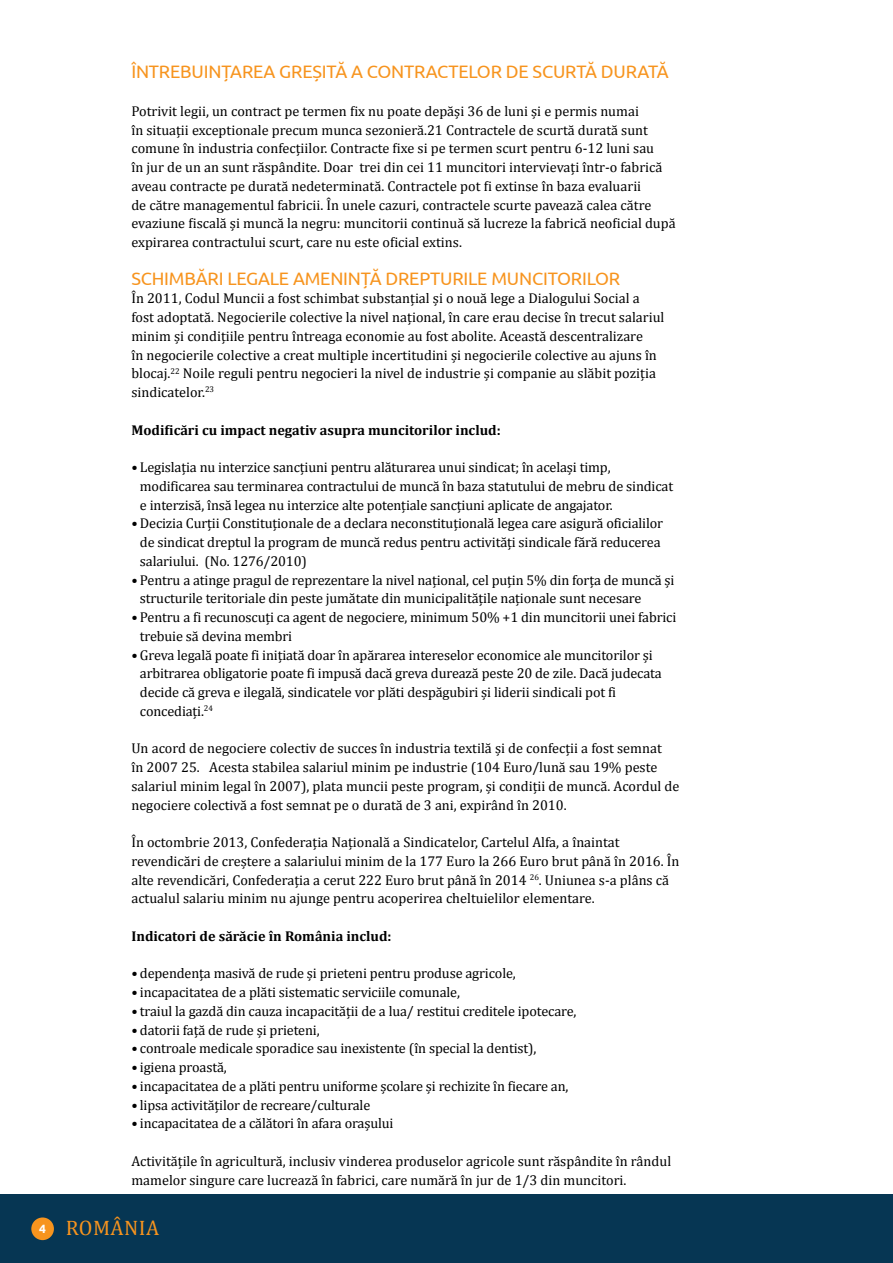
<style>
.page{position:relative;width:893px;height:1263px;background:#fff}
.page>*{position:absolute;margin:0;border:0;box-sizing:border-box;transform-origin:0 0}
.t1{font:21px "Cambria";letter-spacing:.02em;color:#f7941e}
.t2{font:18px "Ubuntu";letter-spacing:-.01em;color:#f7941e}
.t3{font:14.25px/18.8px "Cambria";letter-spacing:-.005em;color:#000}
.t4{font:700 14.25px "Cambria";color:#000}
.s1{font-family:"Ubuntu";font-weight:700;font-size:12px;color:#fff}
</style>
<div class="page">
<div style="left:0;top:1195px;width:893px;height:68px;background:#063653"></div>
<div style="left:31px;top:1217px;width:23px;height:23px;background:#f7941e;border-radius:50%"></div>
<p class="t2" style="left:131px;top:61px;width:40px">ÎNTREBU</p>
<p class="t2" style="left:204px;top:61px;width:39px">INȚAREA</p>
<p class="t2" style="left:279px;top:61px;width:335px">GREȘITĂ A CONTRACTELOR DE SCURTĂ DURA</p>
<p class="t2" style="left:648px;top:61px;width:22px">TĂ</p>
<p class="t3" style="left:131px;top:101px;width:546px">Potrivit legii, un contract pe termen fix nu poate depăși 36 de luni și e permis numai<br>în situații exceptionale precum munca sezonieră.21 Contractele de scurtă durată sunt comune în industria confecțiilor. Contracte fixe si pe termen scurt pentru 6-12 luni sau<br>în jur de un an sunt răspândite. Doar trei din cei 11 muncitori intervievați într-o fabrică aveau contracte pe durată nedeterminată. Contractele pot fi extinse în baza evaluarii<br>de către managementul fabricii. În unele cazuri, contractele scurte pavează calea către evaziune fiscală și muncă la negru: muncitorii continuă să lucreze la fabrică neoficial după expirarea contractului scurt, care nu este oficial extins.</p>
<p class="t2" style="left:131px;top:267px;width:175px">SCHIMBĂRI LEGALE AMEN</p>
<p class="t2" style="left:343px;top:267px;width:54px">INȚĂ DREP</p>
<p class="t2" style="left:430px;top:267px;width:75px">TURILE MUN</p>
<p class="t2" style="left:532px;top:267px;width:85px">CITORILOR</p>
<p class="t3" style="left:131px;top:289px;width:535px">În 2011, Codul Muncii a fost schimbat substanțial și o nouă lege a Dialogului Social a fost adoptată. Negocierile colective la nivel național, în care erau decise în trecut salariul minim și condițiile pentru întreaga economie au fost abolite. Această descentralizare<br>în negocierile colective a creat multiple incertitudini și negocierile colective au ajuns în blocaj.<sup>22</sup> Noile reguli pentru negocieri la nivel de industrie și companie au slăbit poziția sindicatelor.<sup>23</sup></p>
<p class="t4" style="left:131px;top:421px;width:371px">Modificări cu impact negativ asupra muncitorilor includ:</p>
<p class="t3" style="left:140px;top:458px;width:535px;text-indent:-9px">• Legislația nu interzice sancțiuni pentru alăturarea unui sindicat; în același timp, modificarea sau terminarea contractului de muncă în baza statutului de mebru de sindicat e interzisă, însă legea nu interzice alte potențiale sancțiuni aplicate de angajator.</p>
<p class="t3" style="left:140px;top:514px;width:525px;text-indent:-9px">• Decizia Curții Constituționale de a declara neconstituțională legea care asigură oficialilor de sindicat dreptul la program de muncă redus pentru activități sindicale fără reducerea salariului. (No. 1276/2010)</p>
<p class="t3" style="left:140px;top:570px;width:536px;text-indent:-9px">• Pentru a atinge pragul de reprezentare la nivel național, cel puțin 5% din forța de muncă și structurile teritoriale din peste jumătate din municipalitățile naționale sunt necesare</p>
<p class="t3" style="left:140px;top:608px;width:538px;text-indent:-9px">• Pentru a fi recunoscuți ca agent de negociere, minimum 50% +1 din muncitorii unei fabrici trebuie să devina membri</p>
<p class="t3" style="left:140px;top:645px;width:523px;text-indent:-9px">• Greva legală poate fi inițiată doar în apărarea intereselor economice ale muncitorilor și arbitrarea obligatorie poate fi impusă dacă greva durează peste 20 de zile. Dacă judecata decide că greva e ilegală, sindicatele vor plăti despăgubiri și liderii sindicali pot fi concediați.<sup>24</sup></p>
<p class="t3" style="left:131px;top:739px;width:550px">Un acord de negociere colectiv de succes în industria textilă și de confecții a fost semnat<br>în 2007 25. Acesta stabilea salariul minim pe industrie (104 Euro/lună sau 19% peste salariul minim legal în 2007), plata muncii peste program, și condiții de muncă. Acordul de negociere colectivă a fost semnat pe o durată de 3 ani, expirând în 2010.</p>
<p class="t3" style="left:131px;top:833px;width:550px">În octombrie 2013, Confederația Națională a Sindicatelor, Cartelul Alfa, a înaintat revendicări de creștere a salariului minim de la 177 Euro la 266 Euro brut până în 2016. În alte revendicări, Confederația a cerut 222 Euro brut până în 2014 <sup>26</sup>. Uniunea s-a plâns că actualul salariu minim nu ajunge pentru acoperirea cheltuielilor elementare.</p>
<p class="t4" style="left:131px;top:927px;width:262px">Indicatori de sărăcie în România includ:</p>
<p class="t3" style="left:131px;top:964px;width:386px">• dependența masivă de rude și prieteni pentru produse agricole,</p>
<p class="t3" style="left:131px;top:983px;width:330px">• incapacitatea de a plăti sistematic serviciile comunale,</p>
<p class="t3" style="left:131px;top:1002px;width:447px">• traiul la gazdă din cauza incapacității de a lua/ restitui creditele ipotecare,</p>
<p class="t3" style="left:131px;top:1020px;width:190px">• datorii față de rude și prieteni,</p>
<p class="t3" style="left:131px;top:1039px;width:406px">• controale medicale sporadice sau inexistente (în special la dentist),</p>
<p class="t3" style="left:131px;top:1058px;width:97px">• igiena proastă,</p>
<p class="t3" style="left:131px;top:1077px;width:439px">• incapacitatea de a plăti pentru uniforme școlare și rechizite în fiecare an,</p>
<p class="t3" style="left:131px;top:1095px;width:240px">• lipsa activităților de recreare/culturale</p>
<p class="t3" style="left:131px;top:1114px;width:264px">• incapacitatea de a călători în afara orașului</p>
<p class="t3" style="left:131px;top:1152px;width:541px">Activitățile în agricultură, inclusiv vinderea produselor agricole sunt răspândite în rândul mamelor singure care lucrează în fabrici, care numără în jur de 1/3 din muncitori.</p>
<h1 class="t1" style="left:39px;top:1215px;width:121px"><span class="s1">4</span> România</h1>
</div>
